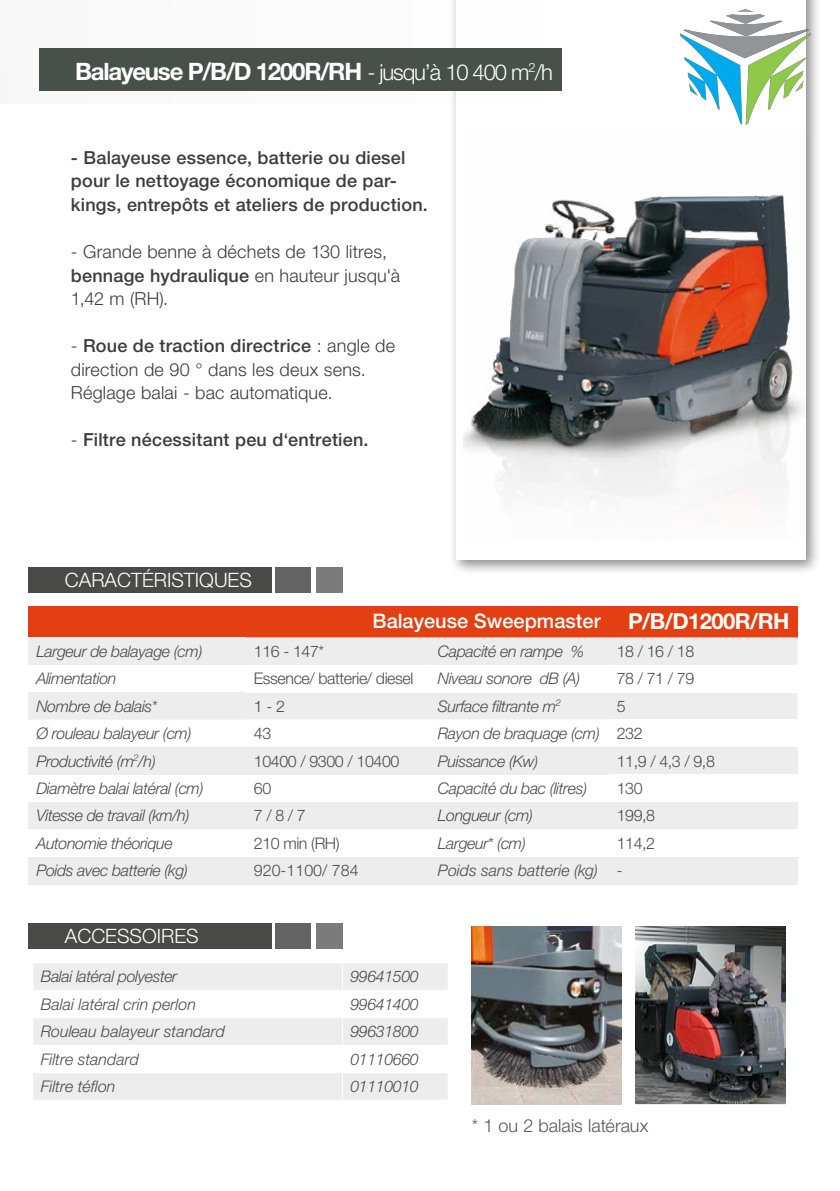
<style>
.page{position:relative;width:840px;height:1191px;background:#fff}
.page>*{position:absolute;margin:0;border:0;box-sizing:border-box;transform-origin:0 0}
.t1{font:700 24px "Helvetica Neue LT Std";letter-spacing:-.05em;color:#fff}
.t2{font:500 20px "Helvetica Neue LT Std";color:#fff}
.t3{font:300 19.8px "Helvetica Neue LT Std";color:#fff}
.t4{font:300 18px/23.6px "Helvetica Neue LT Std";letter-spacing:.01em;color:#3c3c3b}
.t5{font:500 18px/23.6px "Helvetica Neue LT Std";letter-spacing:.01em;color:#3c3c3b}
.t6{font:300 18px "Helvetica Neue LT Std";color:#575756}
.t7{font:italic 300 16px "Helvetica Neue LT Std";letter-spacing:-.025em;color:#4a4a49}
.t8{font:300 16px "Helvetica Neue LT Std";letter-spacing:-.025em;color:#4a4a49}
.t9{font:italic 300 16px "Helvetica Neue LT Std";color:#4a4a49}
.t10{font:300 16px "Helvetica Neue LT Std";color:#4a4a49}
.s1{font-weight:300;font-size:22px}
.s2{font-weight:500}
.s3{font-weight:300}
.s4{font-weight:700;font-size:22px}
.s5{font-style:normal}
</style>
<div class="page">
<div style="left:0;top:0;width:544px;height:103px;background:#fafafa"></div>
<div style="left:448px;top:0;width:372px;height:575px;background:#000;opacity:.75"></div>
<div style="left:456px;top:0;width:349px;height:560px;background:#fff"></div>
<img style="left:635px;top:927px;width:150px;height:177px">
<div style="left:28px;top:605px;width:580px;height:32px;background:#e33f13"></div>
<div style="left:608px;top:605px;width:189px;height:32px;background:#e33f13"></div>
<svg style="left:28px;top:637px;width:769px;height:138px"></svg>
<div style="left:608px;top:719px;width:189px;height:28px;background:#fff"></div>
<div style="left:28px;top:747px;width:218px;height:27px;background:#ededed"></div>
<div style="left:246px;top:747px;width:183px;height:27px;background:#ededed"></div>
<div style="left:429px;top:747px;width:179px;height:27px;background:#ededed"></div>
<div style="left:608px;top:747px;width:189px;height:27px;background:#ededed"></div>
<div style="left:608px;top:774px;width:189px;height:28px;background:#fff"></div>
<div style="left:28px;top:802px;width:218px;height:27px;background:#ededed"></div>
<div style="left:246px;top:802px;width:183px;height:27px;background:#ededed"></div>
<div style="left:429px;top:802px;width:179px;height:27px;background:#ededed"></div>
<div style="left:608px;top:802px;width:189px;height:27px;background:#ededed"></div>
<div style="left:28px;top:857px;width:218px;height:27px;background:#ededed"></div>
<div style="left:246px;top:857px;width:183px;height:27px;background:#ededed"></div>
<div style="left:429px;top:857px;width:179px;height:27px;background:#ededed"></div>
<div style="left:608px;top:857px;width:189px;height:27px;background:#ededed"></div>
<img style="left:471px;top:926px;width:150px;height:178px">
<svg style="left:33px;top:964px;width:415px;height:135px"></svg>
<hr style="left:33px;top:990px;width:309px;height:1px;background:#fff">
<hr style="left:342px;top:990px;width:105px;height:1px;background:#fff">
<hr style="left:33px;top:1017px;width:309px;height:1px;background:#fff">
<hr style="left:33px;top:1045px;width:309px;height:1px;background:#fff">
<hr style="left:33px;top:1072px;width:309px;height:1px;background:#fff">
<hr style="left:342px;top:1017px;width:105px;height:1px;background:#fff">
<hr style="left:342px;top:1045px;width:105px;height:1px;background:#fff">
<hr style="left:342px;top:1072px;width:105px;height:1px;background:#fff">
<img style="left:463px;top:130px;width:346px;height:410px">
<div style="left:28px;top:567px;width:243px;height:26px;background:#4a4a49"></div>
<div style="left:275px;top:567px;width:36px;height:26px;background:#646363"></div>
<div style="left:316px;top:567px;width:27px;height:26px;background:#7c7b7b"></div>
<div style="left:28px;top:923px;width:243px;height:25px;background:#4a4a49"></div>
<div style="left:275px;top:923px;width:36px;height:25px;background:#646363"></div>
<div style="left:316px;top:923px;width:27px;height:25px;background:#7c7b7b"></div>
<div style="left:40px;top:48px;width:521px;height:43px;background:#475149"></div>
<img style="left:680px;top:9px;width:130px;height:116px">
<h1 class="t1" style="left:75px;top:56px;width:479px">Balayeuse P/B/D 1200R/RH <span class="s1">- jusqu’à 10 400 m</span><sup>2</sup><span class="s1">/h</span></h1>
<p class="t5" style="left:71px;top:145px;width:358px">- Balayeuse essence, batterie ou diesel pour le nettoyage économique de par&shy;kings, entrepôts et ateliers de production.</p>
<p class="t4" style="left:71px;top:239px;width:330px">- Grande benne à déchets de 130 litres, <span class="s2">bennage hydraulique</span> en hauteur jusqu'à<br>1,42 m (RH).</p>
<p class="t4" style="left:71px;top:333px;width:325px">- <span class="s2">Roue de traction directrice</span> : angle de direction de 90 ° dans les deux sens.<br>Réglage balai - bac automatique.</p>
<p class="t5" style="left:71px;top:428px;width:299px"><span class="s3">-</span> Filtre nécessitant peu d‘entretien.</p>
<p class="t3" style="left:65px;top:568px;width:188px">CARACTÉRISTIQUES</p>
<p class="t2" style="left:372px;top:609px;width:418px">Balayeuse Sweepmaster <span class="s4">P/B/D1200R/RH</span></p>
<p class="t7" style="left:36px;top:641px;width:167px">Largeur de balayage (cm)</p>
<p class="t8" style="left:254px;top:641px;width:72px">116 - 147*</p>
<p class="t7" style="left:437px;top:641px;width:147px">Capacité en rampe %</p>
<p class="t8" style="left:616px;top:641px;width:79px">18 / 16 / 18</p>
<p class="t7" style="left:36px;top:669px;width:82px">Alimentation</p>
<p class="t8" style="left:254px;top:669px;width:161px">Essence/ batterie/ diesel</p>
<p class="t7" style="left:437px;top:669px;width:144px">Niveau sonore dB (A)</p>
<p class="t8" style="left:616px;top:669px;width:79px">78 / 71 / 79</p>
<p class="t7" style="left:36px;top:696px;width:123px">Nombre de balais*</p>
<p class="t8" style="left:254px;top:696px;width:33px">1 - 2</p>
<p class="t7" style="left:437px;top:696px;width:124px">Surface filtrante m<sup>2</sup></p>
<p class="t8" style="left:616px;top:696px;width:10px">5</p>
<p class="t7" style="left:36px;top:724px;width:157px">Ø rouleau balayeur (cm)</p>
<p class="t8" style="left:254px;top:723px;width:19px">43</p>
<p class="t7" style="left:437px;top:724px;width:206px">Rayon de braquage (cm) <span class="s5">232</span></p>
<p class="t7" style="left:36px;top:751px;width:121px">Productivité (m<sup>2</sup>/h)</p>
<p class="t8" style="left:254px;top:751px;width:147px">10400 / 9300 / 10400</p>
<p class="t7" style="left:437px;top:751px;width:102px">Puissance (Kw)</p>
<p class="t8" style="left:616px;top:751px;width:100px">11,9 / 4,3 / 9,8</p>
<p class="t7" style="left:36px;top:778px;width:169px">Diamètre balai latéral (cm)</p>
<p class="t8" style="left:254px;top:778px;width:19px">60</p>
<p class="t7" style="left:437px;top:778px;width:151px">Capacité du bac (litres)</p>
<p class="t8" style="left:616px;top:778px;width:27px">130</p>
<p class="t7" style="left:36px;top:806px;width:155px">Vitesse de travail (km/h)</p>
<p class="t8" style="left:254px;top:806px;width:53px">7 / 8 / 7</p>
<p class="t7" style="left:437px;top:806px;width:97px">Longueur (cm)</p>
<p class="t8" style="left:616px;top:806px;width:40px">199,8</p>
<p class="t7" style="left:36px;top:833px;width:138px">Autonomie théorique</p>
<p class="t8" style="left:254px;top:833px;width:87px">210 min (RH)</p>
<p class="t7" style="left:437px;top:833px;width:89px">Largeur* (cm)</p>
<p class="t8" style="left:616px;top:833px;width:40px">114,2</p>
<p class="t7" style="left:36px;top:861px;width:153px">Poids avec batterie (kg)</p>
<p class="t10" style="left:254px;top:860px;width:106px">920-1100/ 784</p>
<p class="t9" style="left:437px;top:861px;width:186px">Poids sans batterie (kg) <span class="s5">-</span></p>
<p class="t3" style="left:65px;top:923px;width:135px">ACCESSOIRES</p>
<p class="t7" style="left:41px;top:967px;width:138px">Balai latéral polyester</p>
<p class="t7" style="left:350px;top:967px;width:70px">99641500</p>
<p class="t9" style="left:41px;top:994px;width:157px">Balai latéral crin perlon</p>
<p class="t7" style="left:350px;top:994px;width:70px">99641400</p>
<p class="t9" style="left:41px;top:1022px;width:186px">Rouleau balayeur standard</p>
<p class="t7" style="left:350px;top:1022px;width:70px">99631800</p>
<p class="t9" style="left:41px;top:1049px;width:100px">Filtre standard</p>
<p class="t7" style="left:350px;top:1049px;width:70px">01110660</p>
<p class="t9" style="left:41px;top:1077px;width:76px">Filtre téflon</p>
<p class="t7" style="left:350px;top:1077px;width:70px">01110010</p>
<p class="t6" style="left:471px;top:1114px;width:178px">* 1 ou 2 balais latéraux</p>
</div>
